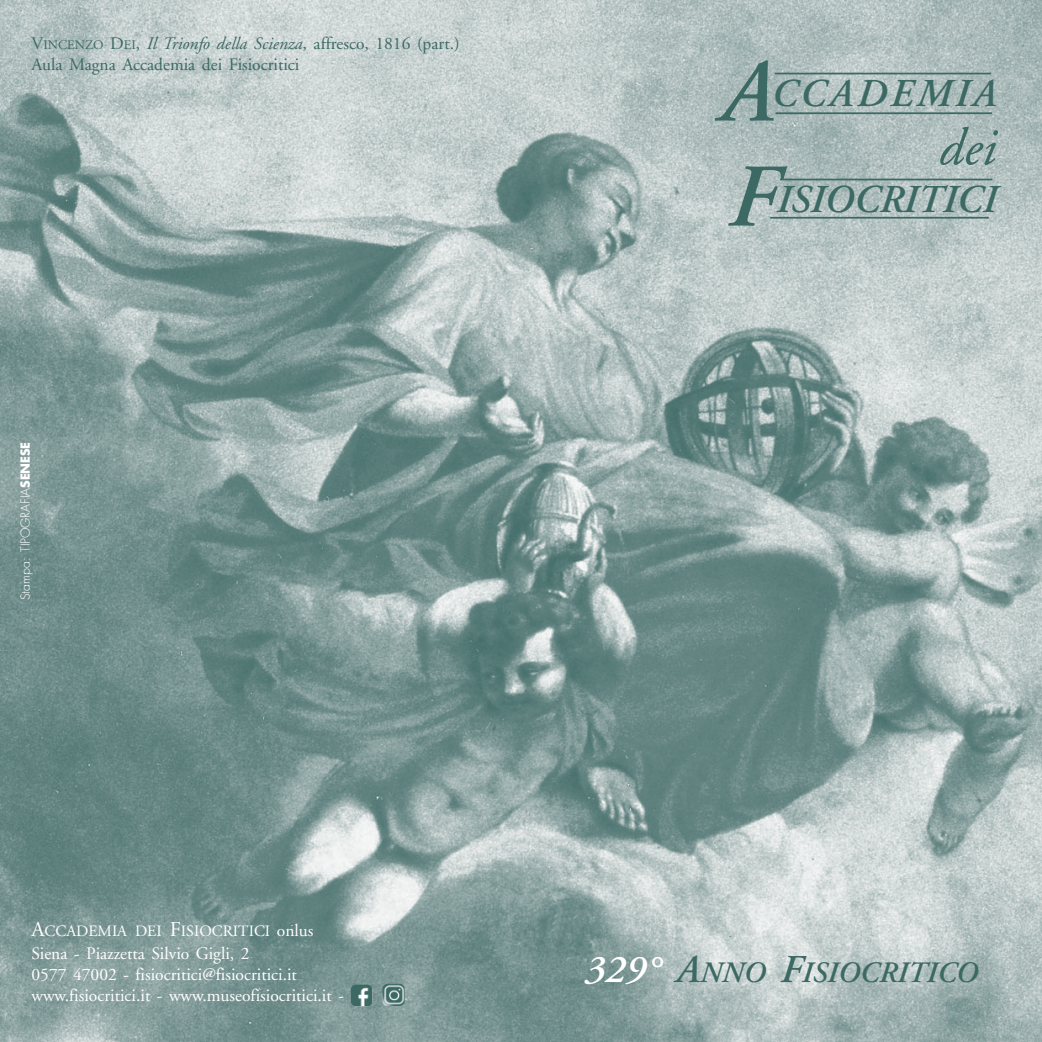
<style>
.page{position:relative;width:1042px;height:1042px;background:#fff}
.page>*{position:absolute;margin:0;border:0;box-sizing:border-box;transform-origin:0 0}
.t1{font:italic 600 89.25px "Adobe Garamond";color:#3c6964}
.t2{font:italic 52.5px "Adobe Garamond";color:#3c6964}
.t3{font:italic 600 39.38px "Adobe Garamond";color:#3c6964}
.t4{font:italic 600 39.38px "Adobe Garamond";letter-spacing:.09em;color:#3c6964}
.t5{font:italic 600 29.57px "Adobe Garamond";color:#3c6964}
.t6{font:17.5px/21px "Adobe Garamond";color:#fff}
.t7{font:17.5px/21px "Adobe Garamond";color:#3c6964}
.t8{font:15.75px "Adobe Garamond";color:#fff}
.t9{font:300 12.25px "Futura";color:#fff}
.s1{font-size:13.12px}
.s2{font-style:italic}
.s3{font-weight:700}
.s4{font-size:21px}
.s5{font-size:17.5px}
.s6{font-size:39.38px;color:#fff}
.s7{font-size:39.38px}
</style>
<div class="page">
<img style="left:0;top:0;width:1042px;height:1042px">
<hr style="left:775px;top:112px;width:217px;height:2px;background:#3c6964">
<hr style="left:775px;top:73px;width:216px;height:1px;background:#3c6964">
<hr style="left:780px;top:179px;width:212px;height:1px;background:#3c6964">
<hr style="left:770px;top:217px;width:219px;height:2px;background:#3c6964">
<img style="left:351px;top:984px;width:21px;height:22px;border-radius:5px">
<img style="left:382px;top:984px;width:23px;height:22px;border-radius:5px">
<p class="t7" style="left:32px;top:35px;width:430px">V<span class="s1">INCENZO</span> D<span class="s1">EI</span>, <span class="s2">Il Trionfo della Scienza</span>, affresco, 1816 (part.)<br>Aula Magna Accademia dei Fisiocritici</p>
<p class="t9" style="left:20px;top:600px;width:160px;rotate:-90deg">Stampa: TIPOGRAFIA<span class="s3">SENESE</span></p>
<h1 class="t1" style="left:720px;top:56px;width:56px">A</h1>
<h3 class="t4" style="left:771px;top:78px;width:226px">CCADEMIA</h3>
<h2 class="t2" style="left:939px;top:126px;width:59px">dei</h2>
<h1 class="t1" style="left:728px;top:161px;width:50px">F</h1>
<h3 class="t3" style="left:776px;top:183px;width:221px">ISIOCRITICI</h3>
<p class="t8" style="left:32px;top:924px;width:283px"><span class="s4">A</span>CCADEMIA DEI <span class="s4">F</span>ISIOCRITICI <span class="s5">onlus</span></p>
<p class="t6" style="left:32px;top:944px;width:314px">Siena - Piazzetta Silvio Gigli, 2<br>0577 47002 - fisiocritici@fisiocritici.it www.fisiocritici.it - www.museofisiocritici.it -</p>
<h3 class="t5" style="left:585px;top:960px;width:394px"><span class="s6">329°</span> <span class="s7">A</span>NNO <span class="s7">F</span>ISIOCRITICO</h3>
</div>
